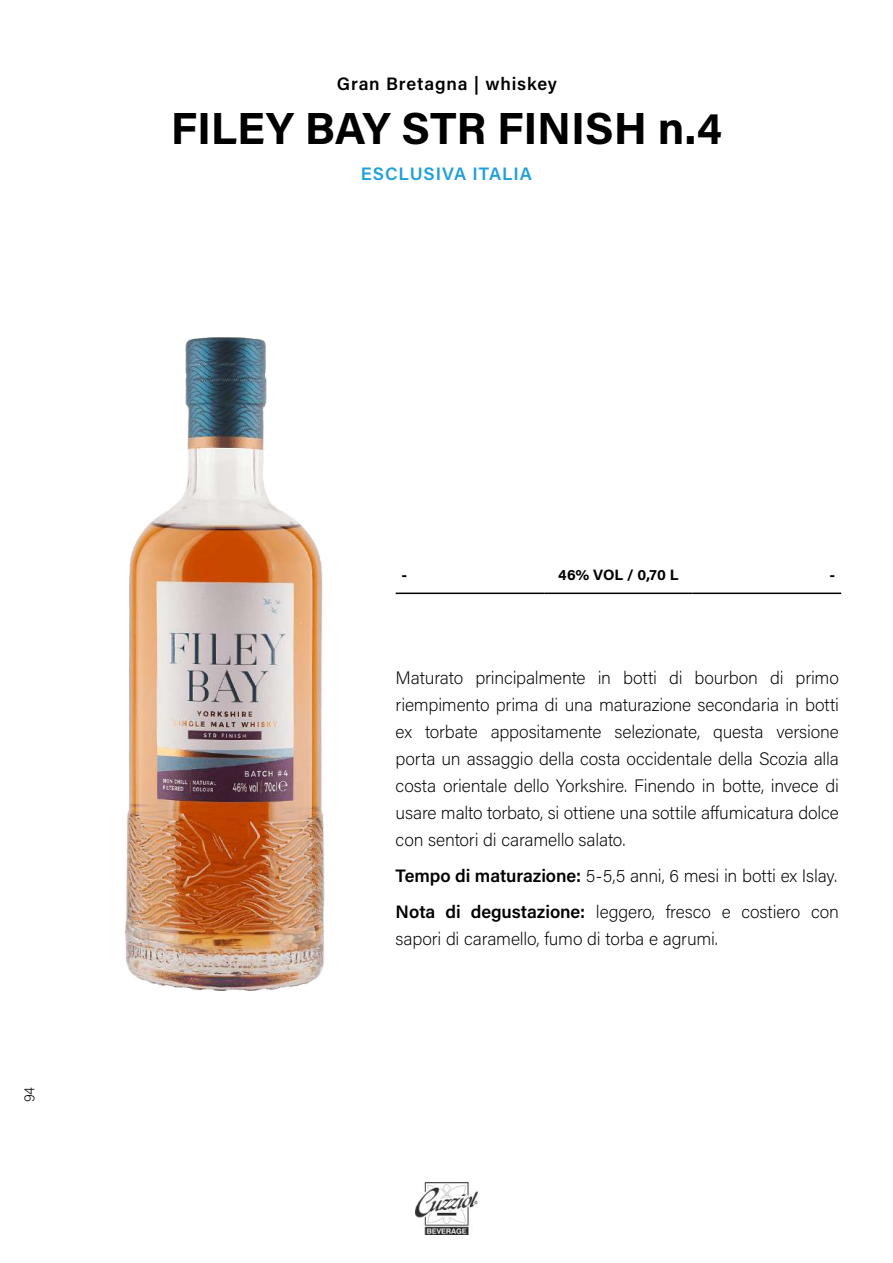
<style>
.page{position:relative;width:893px;height:1263px;background:#fff}
.page>*{position:absolute;margin:0;border:0;box-sizing:border-box;transform-origin:0 0}
.t1{font:700 45px "Acumin Pro";letter-spacing:-.005em;color:#000}
.t2{font:200 18px/27px "Acumin Pro";letter-spacing:-.01em;color:#000;text-align:justify}
.t3{font:600 18px "Acumin Pro";letter-spacing:.045em;color:#000}
.t4{font:600 18px "Acumin Pro";letter-spacing:.05em;color:#219fda}
.t5{font:700 15px "Acumin Pro";color:#000}
.t6{font:200 15px "Acumin Pro";color:#000}
.s1{font-weight:600}
</style>
<div class="page">
<hr style="left:396px;top:592px;width:148px;height:2px;background:#000">
<hr style="left:544px;top:592px;width:149px;height:2px;background:#000">
<hr style="left:693px;top:592px;width:148px;height:2px;background:#000">
<img style="left:125px;top:337px;width:271px;height:654px">
<img style="left:416px;top:1182px;width:61px;height:52px">
<p class="t3" style="left:337px;top:71px;width:222px">Gran Bretagna | whiskey</p>
<h1 class="t1" style="left:171px;top:97px;width:553px">FILEY BAY STR FINISH n.4</h1>
<p class="t4" style="left:361px;top:161px;width:173px">ESCLUSIVA ITALIA</p>
<p class="t6" style="left:19px;top:1102px;width:17px;rotate:-90deg">94</p>
<p class="t5" style="left:402px;top:564px;width:7px">-</p>
<p class="t5" style="left:558px;top:564px;width:122px">46% VOL / 0,70 L</p>
<p class="t5" style="left:829px;top:564px;width:7px">-</p>
<p class="t2" style="left:396px;top:664px;width:445px">Maturato principalmente in botti di bourbon di primo riempimento prima di una maturazione secondaria in botti ex torbate appositamente selezionate, questa versione porta un assaggio della costa occidentale della Scozia alla costa orientale dello Yorkshire. Finendo in botte, invece di usare malto torbato, si ottiene una sottile affumicatura dolce con sentori di caramello salato.</p>
<p class="t2" style="left:396px;top:857px;width:445px;line-height:36px"><span class="s1">Tempo di maturazione:</span> 5-5,5 anni, 6 mesi in botti ex Islay.<br><span class="s1">Nota di degustazione:</span> leggero, fresco e costiero con</p>
<p class="t2" style="left:396px;top:925px;width:324px">sapori di caramello, fumo di torba e agrumi.</p>
</div>
